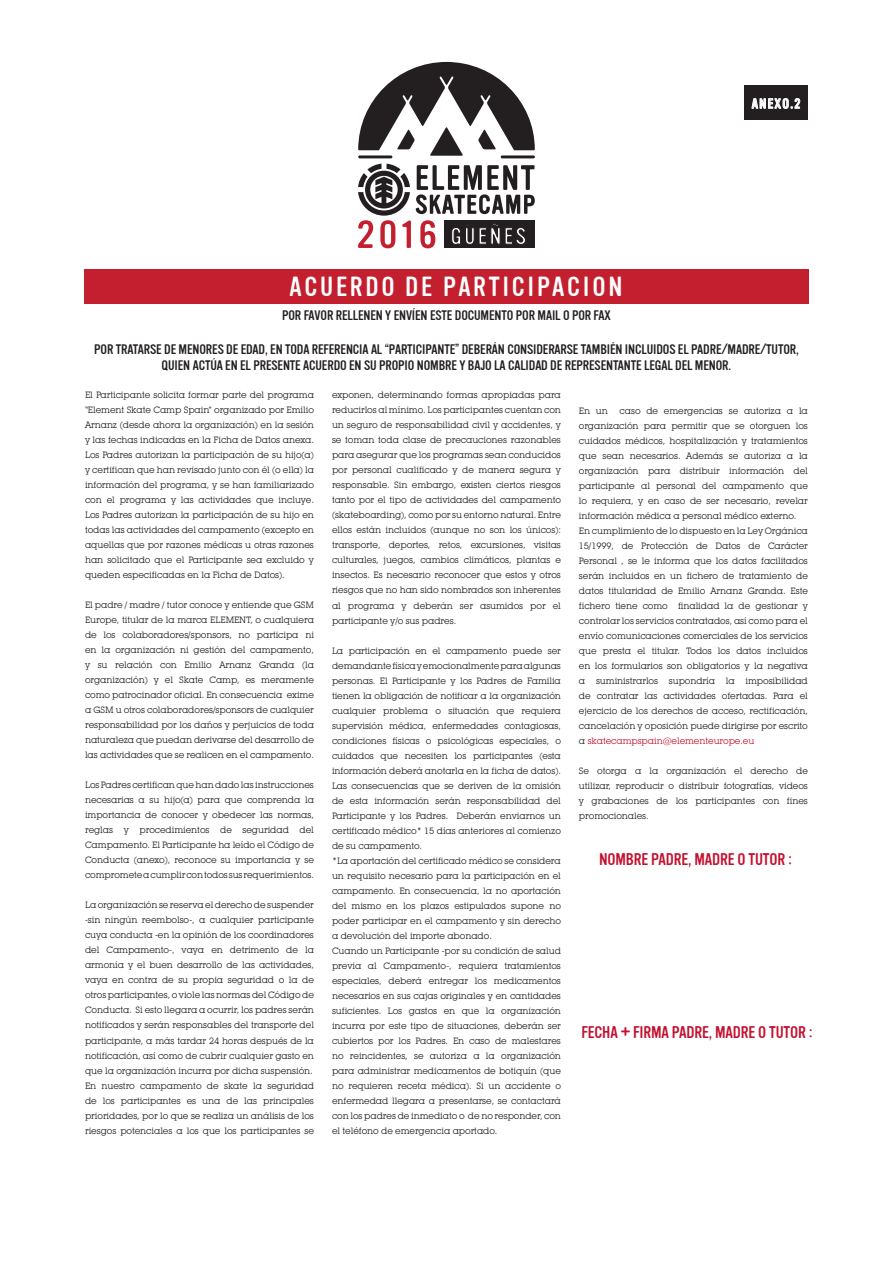
<style>
.page{position:relative;width:893px;height:1263px;background:#fff}
.page>*{position:absolute;margin:0;border:0;box-sizing:border-box;transform-origin:0 0}
.t1{font:27px "Vinyl";letter-spacing:.1em;color:#fff}
.t2{font:16.5px "Vinyl";letter-spacing:-.01em;color:#c3102f}
.t3{font:13.5px/16.5px "Vinyl";letter-spacing:-.01em;color:#231f20;text-align:center}
.t4{font:13.5px "Vinyl";letter-spacing:.1em;color:#fff}
.t5{font:9px/15px "Lubalin Graph IT Cby BT";letter-spacing:-.01em;color:#231f20;text-align:justify}
.s1{color:#c3102f}
</style>
<div class="page">
<div style="left:744px;top:85px;width:64px;height:35px;background:#231f20"></div>
<svg style="left:752px;top:98px;width:48px;height:11px"></svg>
<div style="left:84px;top:269px;width:725px;height:34px;background:#c31f2e"></div>
<hr style="left:501px;top:155px;width:34px;height:3px;background:#231f20">
<hr style="left:358px;top:155px;width:34px;height:3px;background:#231f20">
<svg style="left:358px;top:62px;width:177px;height:94px"></svg>
<svg style="left:358px;top:164px;width:177px;height:84px"></svg>
<h1 class="t1" style="left:290px;top:272px;width:334px">ACUERDO DE PARTICIPACION</h1>
<h3 class="t3" style="left:282px;top:308px;width:330px">POR FAVOR RELLENEN Y ENVÍEN ESTE DOCUMENTO POR MAIL O POR FAX</h3>
<h3 class="t4" style="left:752px;top:96px;width:50px">ANEXO.2</h3>
<p class="t3" style="left:94px;top:341px;width:706px">POR TRATARSE DE MENORES DE EDAD, EN TODA REFERENCIA AL “PARTICIPANTE” DEBERÁN CONSIDERARSE TAMBIÉN INCLUIDOS EL PADRE/MADRE/TUTOR,<br>QUIEN ACTÚA EN EL PRESENTE ACUERDO EN SU PROPIO NOMBRE Y BAJO LA CALIDAD DE REPRESENTANTE LEGAL DEL MENOR.</p>
<p class="t5" style="left:85px;top:387px;width:230px">El Participante solicita formar parte del programa “Element Skate Camp Spain” organizado por Emilio Arnanz (desde ahora la organización) en la sesión y las fechas indicadas en la Ficha de Datos anexa.<br>Los Padres autorizan la participación de su hijo(a) y certifican que han revisado junto con él (o ella) la información del programa, y se han familiarizado con el programa y las actividades que incluye.<br>Los Padres autorizan la participación de su hijo en todas las actividades del campamento (excepto en aquellas que por razones médicas u otras razones han solicitado que el Participante sea excluido y queden especificadas en la Ficha de Datos).</p>
<p class="t5" style="left:85px;top:598px;width:230px">El padre / madre / tutor conoce y entiende que GSM Europe, titular de la marca ELEMENT, o cualquiera de los colaboradores/sponsors, no participa ni en la organización ni gestión del campamento, y su relación con Emilio Arnanz Granda (la organización) y el Skate Camp, es meramente como patrocinador oficial. En consecuencia exime a GSM u otros colaboradores/sponsors de cualquier responsabilidad por los daños y perjuicios de toda naturaleza que puedan derivarse del desarrollo de las actividades que se realicen en el campamento.</p>
<p class="t5" style="left:85px;top:778px;width:230px">Los Padres certifican que han dado las instrucciones necesarias a su hijo(a) para que comprenda la importancia de conocer y obedecer las normas, reglas y procedimientos de seguridad del Campamento. El Participante ha leído el Código de Conducta (anexo), reconoce su importancia y se compromete a cumplir con todos sus requerimientos.</p>
<p class="t5" style="left:85px;top:898px;width:230px;text-align:left">La organización se reserva el derecho de suspender -sin ningún reembolso-, a cualquier participante cuya conducta -en la opinión de los coordinadores del Campamento-, vaya en detrimento de la armonía y el buen desarrollo de las actividades, vaya en contra de su propia seguridad o la de otros participantes, o viole las normas del Código de Conducta. Si esto llegara a ocurrir, los padres serán notificados y serán responsables del transporte del participante, a más tardar 24 horas después de la notificación, así como de cubrir cualquier gasto en que la organización incurra por dicha suspensión.<br>En nuestro campamento de skate la seguridad de los participantes es una de las principales prioridades, por lo que se realiza un análisis de los riesgos potenciales a los que los participantes se</p>
<p class="t5" style="left:332px;top:388px;width:230px">exponen, determinando formas apropiadas para reducirlos al mínimo. Los participantes cuentan con un seguro de responsabilidad civil y accidentes, y se toman toda clase de precauciones razonables para asegurar que los programas sean conducidos por personal cualificado y de manera segura y responsable. Sin embargo, existen ciertos riesgos tanto por el tipo de actividades del campamento (skateboarding), como por su entorno natural. Entre ellos están incluidos (aunque no son los únicos): transporte, deportes, retos, excursiones, visitas culturales, juegos, cambios climáticos, plantas e insectos. Es necesario reconocer que estos y otros riesgos que no han sido nombrados son inherentes al programa y deberán ser asumidos por el participante y/o sus padres.</p>
<p class="t5" style="left:332px;top:643px;width:230px;text-align:left">La participación en el campamento puede ser demandante física y emocionalmente para algunas personas. El Participante y los Padres de Familia tienen la obligación de notificar a la organización cualquier problema o situación que requiera supervisión médica, enfermedades contagiosas, condiciones físicas o psicológicas especiales, o cuidados que necesiten los participantes (esta información deberá anotarla en la ficha de datos).<br>Las consecuencias que se deriven de la omisión de esta información serán responsabilidad del Participante y los Padres. Deberán enviarnos un certificado médico* 15 días anteriores al comienzo de su campamento.<br>*La aportación del certificado médico se considera un requisito necesario para la participación en el campamento. En consecuencia, la no aportación del mismo en los plazos estipulados supone no poder participar en el campamento y sin derecho a devolución del importe abonado.<br>Cuando un Participante -por su condición de salud previa al Campamento-, requiera tratamientos especiales, deberá entregar los medicamentos necesarios en sus cajas originales y en cantidades suficientes. Los gastos en que la organización incurra por este tipo de situaciones, deberán ser cubiertos por los Padres. En caso de malestares no reincidentes, se autoriza a la organización para administrar medicamentos de botiquín (que no requieren receta médica). Si un accidente o enfermedad llegara a presentarse, se contactará con los padres de inmediato o de no responder, con el teléfono de emergencia aportado.</p>
<p class="t5" style="left:579px;top:403px;width:230px;text-align:left;text-indent:41px">caso de emergencias se autoriza a la organización para permitir que se otorguen los cuidados médicos, hospitalización y tratamientos que sean necesarios. Además se autoriza a la organización para distribuir información del participante al personal del campamento que lo requiera, y en caso de ser necesario, revelar información médica a personal médico externo.<br>En cumplimiento de lo dispuesto en la Ley Orgánica 15/1999, de Protección de Datos de Carácter Personal , se le informa que los datos facilitados serán incluidos en un fichero de tratamiento de datos titularidad de Emilio Arnanz Granda. Este fichero tiene como finalidad la de gestionar y controlar los servicios contratados, así como para el envío comunicaciones comerciales de los servicios que presta el titular. Todos los datos incluidos en los formularios son obligatorios y la negativa a suministrarlos supondría la imposibilidad de contratar las actividades ofertadas. Para el ejercicio de los derechos de acceso, rectificación, cancelación y oposición puede dirigirse por escrito a <span class="s1">skatecampspain@elementeurope.eu</span></p>
<p class="t5" style="left:579px;top:763px;width:230px">Se otorga a la organización el derecho de utilizar, reproducir o distribuir fotografías, videos y grabaciones de los participantes con fines promocionales.</p>
<p class="t5" style="left:579px;top:403px;width:30px">En un</p>
<h2 class="t2" style="left:599px;top:850px;width:195px">NOMBRE PADRE, MADRE O TUTOR :</h2>
<h2 class="t2" style="left:581px;top:1023px;width:233px">FECHA + FIRMA PADRE, MADRE O TUTOR :</h2>
</div>
